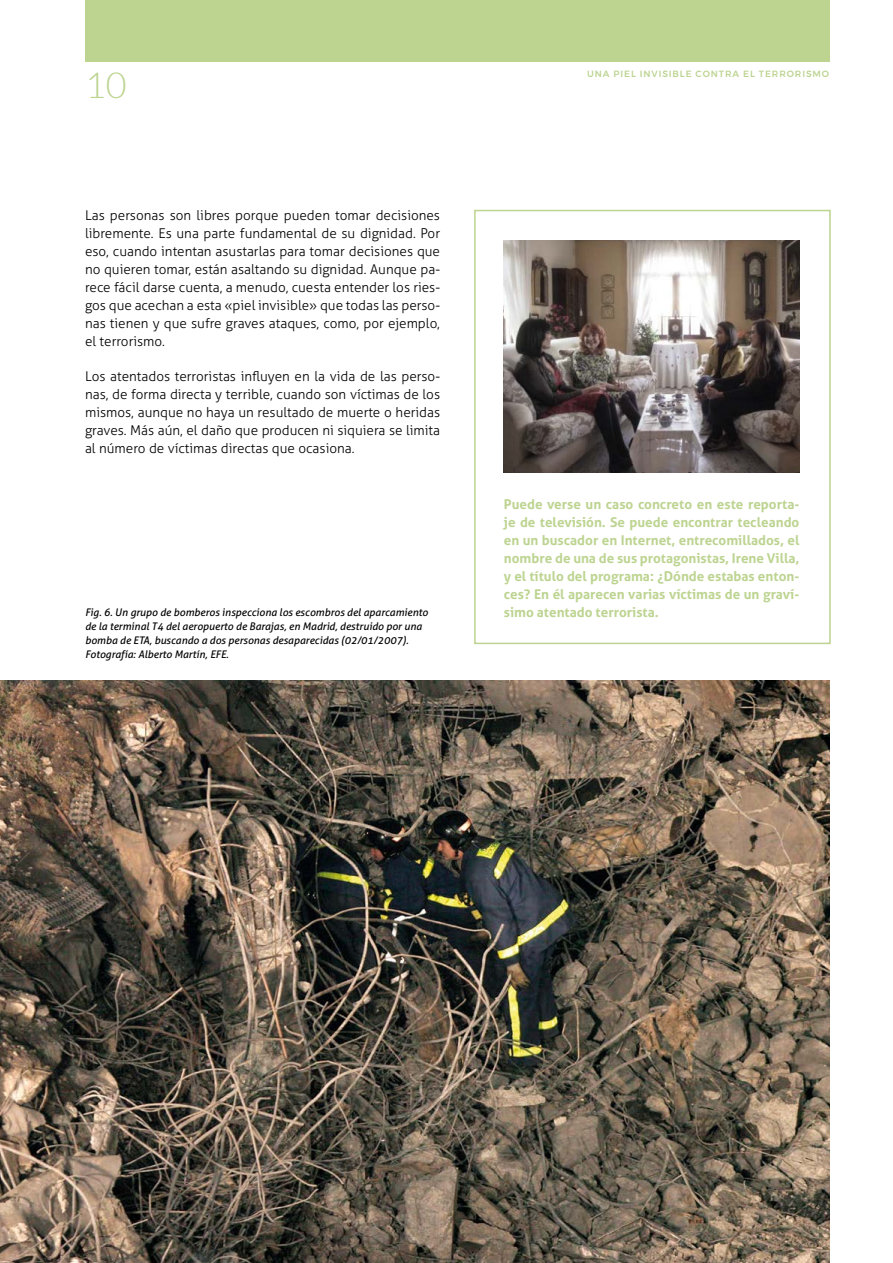
<style>
.page{position:relative;width:893px;height:1263px;background:#fff}
.page>*{position:absolute;margin:0;border:0;box-sizing:border-box;transform-origin:0 0}
.t1{font:300 36px "Lato";color:#bdd491}
.credit_text{font:300 13.5px/18px "Aller";color:#000;text-align:justify}
.credit_text-2{font:700 13.5px/18px "Aller";color:#bdd491;text-align:justify}
.credit_text-3{font:italic 10.5px/14.1px "Aller";color:#000}
.t2{font:500 9px "Montserrat";letter-spacing:.1em;color:#bdd491}
</style>
<div class="page">
<div style="left:85px;top:0;width:744px;height:62px;background:#bdd491"></div>
<div style="left:474px;top:210px;width:357px;height:434px;border:2px solid #bdd491"></div>
<img style="left:504px;top:240px;width:296px;height:232px">
<img style="left:0;top:680px;width:829px;height:583px">
<h1 class="t1" style="left:85px;top:66px;width:43px">10</h1>
<p class="credit_text" style="left:85px;top:206px;width:357px">Las personas son libres porque pueden tomar decisiones libremente. Es una parte fundamental de su dignidad. Por eso, cuando intentan asustarlas para tomar decisiones que no quieren tomar, están asaltando su dignidad. Aunque pa&shy;rece fácil darse cuenta, a menudo, cuesta entender los ries&shy;gos que acechan a esta «piel invisible» que todas las perso&shy;nas tienen y que sufre graves ataques, como, por ejemplo, el terrorismo.</p>
<p class="credit_text" style="left:85px;top:367px;width:357px">Los atentados terroristas influyen en la vida de las perso&shy;nas, de forma directa y terrible, cuando son víctimas de los mismos, aunque no haya un resultado de muerte o heridas graves. Más aún, el daño que producen ni siquiera se limita al número de víctimas directas que ocasiona.</p>
<p class="t2" style="left:587px;top:66px;width:244px">UNA PIEL INVISIBLE CONTRA EL TERRORISMO</p>
<p class="credit_text-2" style="left:504px;top:495px;width:297px">Puede verse un caso concreto en este reporta&shy;je de televisión. Se puede encontrar tecleando en un buscador en Internet, entrecomillados, el nombre de una de sus protagonistas, Irene Villa, y el título del programa: ¿Dónde estabas enton&shy;ces? En él aparecen varias víctimas de un graví-</p>
<p class="credit_text-3" style="left:85px;top:605px;width:344px">Fig. 6. Un grupo de bomberos inspecciona los escombros del aparcamiento</p>
<p class="credit_text-2" style="left:504px;top:603px;width:156px">simo atentado terrorista.</p>
<p class="credit_text-3" style="left:85px;top:619px;width:338px">de la terminal T4 del aeropuerto de Barajas, en Madrid, destruido por una bomba de ETA, buscando a dos personas desaparecidas (02/01/2007).<br>Fotografía: Alberto Martín, EFE.</p>
</div>
